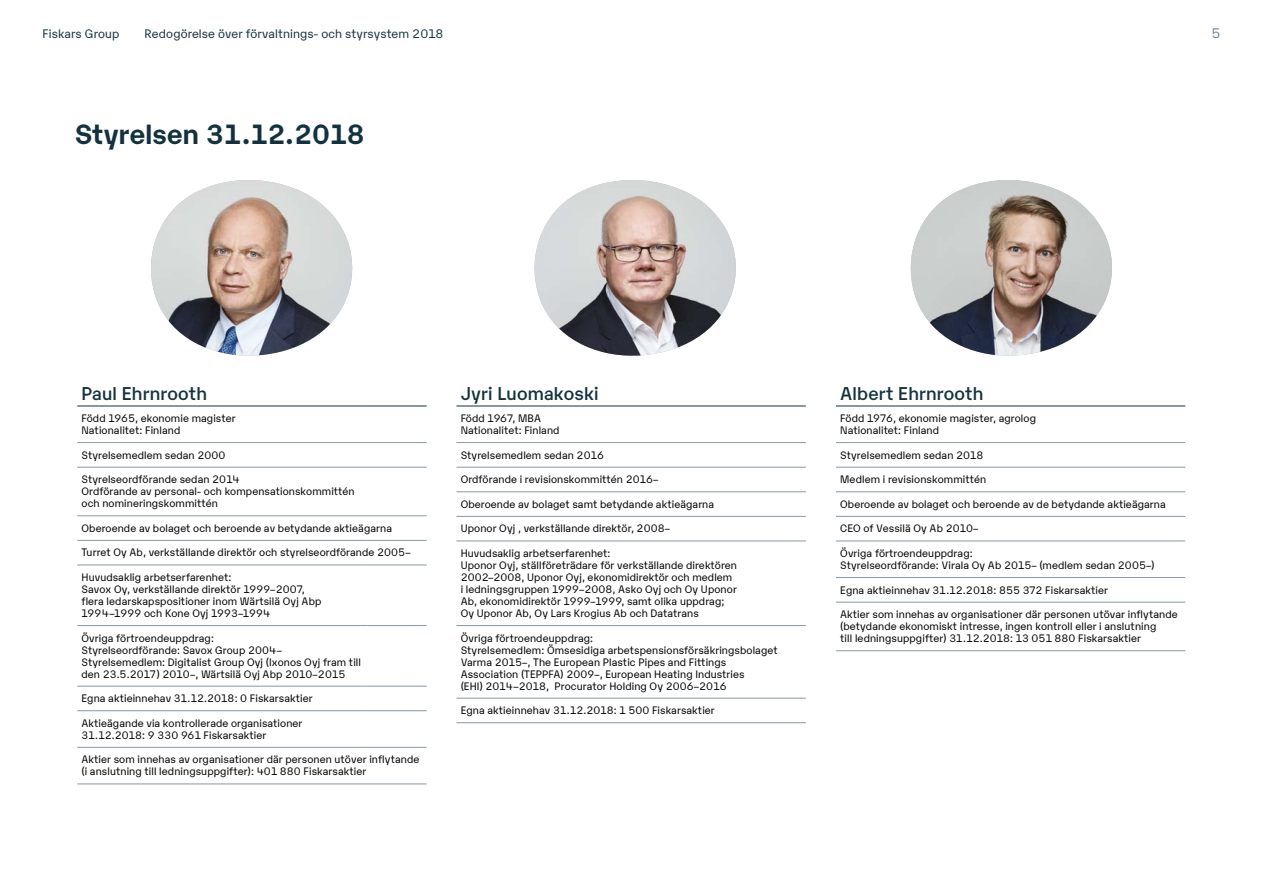
<style>
.page{position:relative;width:1263px;height:893px;background:#fff}
.page>*{position:absolute;margin:0;border:0;box-sizing:border-box;transform-origin:0 0}
.t1{font:700 27px "Karelia";letter-spacing:.01em;color:#14323e}
.t2{font:500 18px "Karelia";letter-spacing:.01em;color:#14323e}
.t3{font:13.5px "Karelia";color:#6e8493}
.t4{font:12px "Karelia";letter-spacing:.01em;color:#14323e}
.t5{font:10.5px/12px "Karelia";letter-spacing:.01em;color:#000}
</style>
<div class="page">
<hr style="left:456px;top:722px;width:350px;height:1px;background:#8699a5">
<hr style="left:456px;top:467px;width:350px;height:1px;background:#8699a5">
<hr style="left:456px;top:491px;width:350px;height:1px;background:#8699a5">
<hr style="left:456px;top:516px;width:350px;height:1px;background:#8699a5">
<hr style="left:456px;top:406px;width:350px;height:1px;background:#14323e">
<hr style="left:456px;top:442px;width:350px;height:1px;background:#8699a5">
<hr style="left:456px;top:541px;width:350px;height:1px;background:#8699a5">
<hr style="left:456px;top:625px;width:350px;height:1px;background:#8699a5">
<hr style="left:456px;top:698px;width:350px;height:1px;background:#8699a5">
<hr style="left:836px;top:406px;width:349px;height:1px;background:#14323e">
<hr style="left:836px;top:442px;width:349px;height:1px;background:#8699a5">
<hr style="left:836px;top:467px;width:349px;height:1px;background:#8699a5">
<hr style="left:836px;top:491px;width:349px;height:1px;background:#8699a5">
<hr style="left:836px;top:577px;width:349px;height:1px;background:#8699a5">
<hr style="left:836px;top:602px;width:349px;height:1px;background:#8699a5">
<hr style="left:836px;top:650px;width:349px;height:1px;background:#8699a5">
<hr style="left:836px;top:516px;width:349px;height:1px;background:#8699a5">
<hr style="left:836px;top:541px;width:349px;height:1px;background:#8699a5">
<hr style="left:77px;top:565px;width:291px;height:1px;background:#8699a5">
<hr style="left:368px;top:565px;width:59px;height:1px;background:#8699a5">
<hr style="left:77px;top:540px;width:291px;height:1px;background:#8699a5">
<hr style="left:368px;top:540px;width:59px;height:1px;background:#8699a5">
<hr style="left:77px;top:515px;width:291px;height:1px;background:#8699a5">
<hr style="left:368px;top:515px;width:59px;height:1px;background:#8699a5">
<hr style="left:77px;top:467px;width:291px;height:1px;background:#8699a5">
<hr style="left:368px;top:467px;width:59px;height:1px;background:#8699a5">
<hr style="left:77px;top:442px;width:291px;height:1px;background:#8699a5">
<hr style="left:368px;top:442px;width:59px;height:1px;background:#8699a5">
<hr style="left:77px;top:625px;width:291px;height:1px;background:#8699a5">
<hr style="left:368px;top:625px;width:59px;height:1px;background:#8699a5">
<hr style="left:77px;top:406px;width:291px;height:1px;background:#14323e">
<hr style="left:368px;top:406px;width:59px;height:1px;background:#14323e">
<hr style="left:77px;top:686px;width:291px;height:1px;background:#8699a5">
<hr style="left:368px;top:686px;width:59px;height:1px;background:#8699a5">
<hr style="left:77px;top:710px;width:291px;height:1px;background:#8699a5">
<hr style="left:368px;top:710px;width:59px;height:1px;background:#8699a5">
<hr style="left:77px;top:747px;width:291px;height:1px;background:#8699a5">
<hr style="left:368px;top:747px;width:59px;height:1px;background:#8699a5">
<hr style="left:77px;top:784px;width:291px;height:1px;background:#8699a5">
<hr style="left:368px;top:784px;width:59px;height:1px;background:#8699a5">
<img style="left:151px;top:180px;width:202px;height:176px">
<img style="left:534px;top:180px;width:202px;height:176px">
<img style="left:910px;top:180px;width:202px;height:176px">
<p class="t4" style="left:43px;top:25px;width:78px">Fiskars Group</p>
<p class="t4" style="left:145px;top:25px;width:300px">Redogörelse över förvaltnings- och styrsystem 2018</p>
<p class="t3" style="left:1211px;top:24px;width:10px">5</p>
<h1 class="t1" style="left:75px;top:114px;width:291px">Styrelsen 31.12.2018</h1>
<h2 class="t2" style="left:81px;top:380px;width:127px">Paul Ehrnrooth</h2>
<p class="t5" style="left:81px;top:412px;width:156px">Född 1965, ekonomie magister<br>Nationalitet: Finland</p>
<p class="t5" style="left:81px;top:448px;width:145px">Styrelsemedlem sedan 2000</p>
<p class="t5" style="left:81px;top:473px;width:275px">Styrelseordförande sedan 2014<br>Ordförande av personal- och kompensationskommittén och nomineringskommittén</p>
<p class="t5" style="left:81px;top:521px;width:312px">Oberoende av bolaget och beroende av betydande aktieägarna</p>
<p class="t5" style="left:81px;top:546px;width:331px">Turret Oy Ab, verkställande direktör och styrelseordförande 2005–</p>
<p class="t5" style="left:81px;top:570px;width:241px">Huvudsaklig arbetserfarenhet:<br>Savox Oy, verkställande direktör 1999–2007, flera ledarskapspositioner inom Wärtsilä Oyj Abp 1994–1999 och Kone Oyj 1993–1994</p>
<p class="t5" style="left:81px;top:631px;width:281px">Övriga förtroendeuppdrag:<br>Styrelseordförande: Savox Group 2004– Styrelsemedlem: Digitalist Group Oyj (Ixonos Oyj fram till den 23.5.2017) 2010–, Wärtsilä Oyj Abp 2010–2015</p>
<p class="t5" style="left:81px;top:692px;width:233px">Egna aktieinnehav 31.12.2018: 0 Fiskarsaktier</p>
<p class="t5" style="left:81px;top:716px;width:222px">Aktieägande via kontrollerade organisationer<br>31.12.2018: 9 330 961 Fiskarsaktier</p>
<p class="t5" style="left:81px;top:753px;width:339px">Aktier som innehas av organisationer där personen utöver inflytande (i anslutning till ledningsuppgifter): 401 880 Fiskarsaktier</p>
<h2 class="t2" style="left:461px;top:380px;width:139px">Jyri Luomakoski</h2>
<p class="t5" style="left:461px;top:412px;width:100px">Född 1967, MBA<br>Nationalitet: Finland</p>
<p class="t5" style="left:461px;top:448px;width:145px">Styrelsemedlem sedan 2016</p>
<p class="t5" style="left:461px;top:473px;width:199px">Ordförande i revisionskommittén 2016–</p>
<p class="t5" style="left:461px;top:497px;width:255px">Oberoende av bolaget samt betydande aktieägarna</p>
<p class="t5" style="left:461px;top:522px;width:211px">Uponor Oyj , verkställande direktör, 2008–</p>
<p class="t5" style="left:461px;top:546px;width:278px">Huvudsaklig arbetserfarenhet:<br>Uponor Oyj, ställföreträdare för verkställande direktören 2002–2008, Uponor Oyj, ekonomidirektör och medlem i ledningsgruppen 1999–2008, Asko Oyj och Oy Uponor Ab, ekonomidirektör 1999–1999, samt olika uppdrag; Oy Uponor Ab, Oy Lars Krogius Ab och Datatrans</p>
<p class="t5" style="left:461px;top:631px;width:318px">Övriga förtroendeuppdrag:<br>Styrelsemedlem: Ömsesidiga arbetspensionsförsäkringsbolaget Varma 2015–, The European Plastic Pipes and Fittings Association (TEPPFA) 2009–, European Heating Industries<br>(EHI) 2014–2018, Procurator Holding Oy 2006–2016</p>
<p class="t5" style="left:461px;top:704px;width:256px">Egna aktieinnehav 31.12.2018: 1 500 Fiskarsaktier</p>
<h2 class="t2" style="left:840px;top:380px;width:145px">Albert Ehrnrooth</h2>
<p class="t5" style="left:840px;top:412px;width:197px">Född 1976, ekonomie magister, agrolog<br>Nationalitet: Finland</p>
<p class="t5" style="left:840px;top:448px;width:145px">Styrelsemedlem sedan 2018</p>
<p class="t5" style="left:840px;top:473px;width:147px">Medlem i revisionskommittén</p>
<p class="t5" style="left:840px;top:497px;width:327px">Oberoende av bolaget och beroende av de betydande aktieägarna</p>
<p class="t5" style="left:840px;top:522px;width:140px">CEO of Vessilä Oy Ab 2010–</p>
<p class="t5" style="left:840px;top:546px;width:316px">Övriga förtroendeuppdrag:<br>Styrelseordförande: Virala Oy Ab 2015– (medlem sedan 2005–)</p>
<p class="t5" style="left:840px;top:583px;width:269px">Egna aktieinnehav 31.12.2018: 855 372 Fiskarsaktier</p>
<p class="t5" style="left:840px;top:608px;width:339px">Aktier som innehas av organisationer där personen utövar inflytande (betydande ekonomiskt intresse, ingen kontroll eller i anslutning<br>till ledningsuppgifter) 31.12.2018: 13 051 880 Fiskarsaktier</p>
</div>
